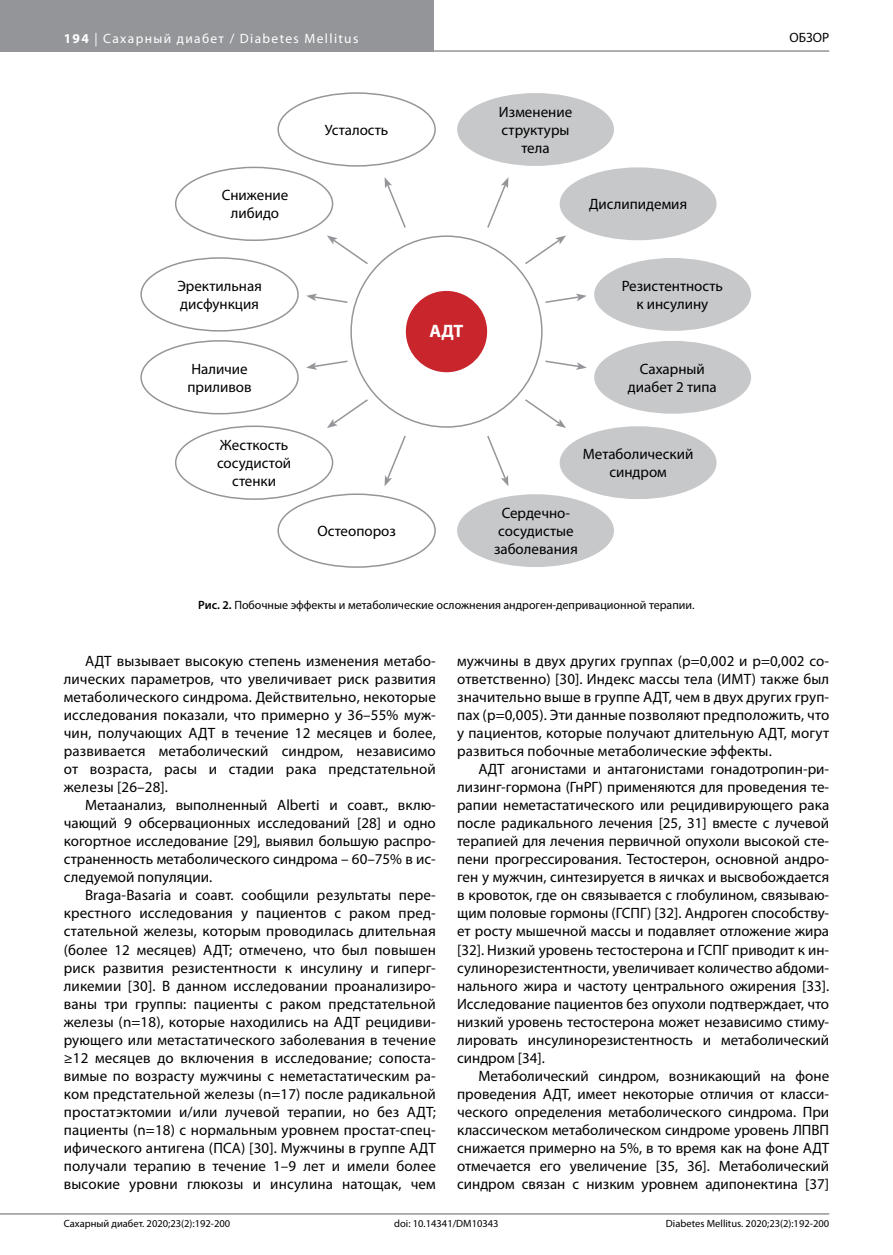
<style>
.page{position:relative;width:893px;height:1255px;background:#fff}
.page>*{position:absolute;margin:0;border:0;box-sizing:border-box;transform-origin:0 0}
.t1{font:700 18px "Myriad Pro";color:#fff}
.t2{font:15px/18px "Myriad Pro";color:#000;text-align:center}
.t3{font:13.5px "Myriad Pro";letter-spacing:.1em;color:#fff}
.t4{font:13.5px "Myriad Pro";letter-spacing:-.005em;color:#000}
.t5{font:12px "Myriad Pro";color:#000}
.t6{font:10.5px "Myriad Pro";color:#000}
.s1{font-weight:700}
.s2{font-weight:600}
</style>
<div class="page">
<hr style="left:0;top:50px;width:829px;height:2px;background:#939598">
<hr style="left:0;top:1213px;width:829px;height:1px;background:#939598">
<div style="left:0;top:0;width:434px;height:51px;background:#939598"></div>
<div style="left:457px;top:93px;width:157px;height:73px;background:#c7c8ca;border-radius:50%"></div>
<div style="left:560px;top:167px;width:157px;height:73px;background:#c7c8ca;border-radius:50%"></div>
<div style="left:594px;top:258px;width:157px;height:73px;background:#c7c8ca;border-radius:50%"></div>
<div style="left:594px;top:341px;width:157px;height:72px;background:#c7c8ca;border-radius:50%"></div>
<div style="left:560px;top:426px;width:157px;height:73px;background:#c7c8ca;border-radius:50%"></div>
<div style="left:457px;top:494px;width:157px;height:73px;background:#c7c8ca;border-radius:50%"></div>
<div style="left:406px;top:291px;width:81px;height:81px;background:#c9252c;border-radius:50%"></div>
<svg style="left:487px;top:178px;width:21px;height:50px"></svg>
<svg style="left:525px;top:235px;width:41px;height:29px"></svg>
<svg style="left:545px;top:293px;width:42px;height:10px"></svg>
<svg style="left:487px;top:436px;width:21px;height:50px"></svg>
<svg style="left:525px;top:399px;width:41px;height:29px"></svg>
<svg style="left:545px;top:360px;width:42px;height:10px"></svg>
<svg style="left:385px;top:436px;width:21px;height:50px"></svg>
<svg style="left:327px;top:399px;width:41px;height:29px"></svg>
<svg style="left:306px;top:360px;width:42px;height:10px"></svg>
<svg style="left:385px;top:178px;width:21px;height:50px"></svg>
<svg style="left:327px;top:235px;width:41px;height:29px"></svg>
<svg style="left:306px;top:293px;width:42px;height:10px"></svg>
<p class="t3" style="left:64px;top:30px;width:296px"><span class="s1">194</span> | Сахарный диабет / Diabetes Mellitus</p>
<p class="t4" style="left:790px;top:29px;width:41px">ОБЗОР</p>
<p class="t2" style="left:222px;top:186px;width:68px">Снижение либидо</p>
<p class="t2" style="left:177px;top:277px;width:86px;text-align:left">Эректильная дисфункция</p>
<p class="t2" style="left:187px;top:359px;width:66px;text-align:left">Наличие приливов</p>
<p class="t2" style="left:217px;top:436px;width:76px">Жесткость сосудистой стенки</p>
<p class="t2" style="left:325px;top:121px;width:65px">Усталость</p>
<p class="t2" style="left:317px;top:522px;width:80px">Остеопороз</p>
<p class="t1" style="left:429px;top:319px;width:36px">АДТ</p>
<p class="t2" style="left:499px;top:103px;width:75px">Изменение структуры тела</p>
<p class="t2" style="left:589px;top:195px;width:99px">Дислипидемия</p>
<p class="t2" style="left:622px;top:277px;width:103px">Резистентность к инсулину</p>
<p class="t2" style="left:628px;top:359px;width:90px">Сахарный диабет 2 типа</p>
<p class="t2" style="left:583px;top:445px;width:112px">Метаболический синдром</p>
<p class="t2" style="left:494px;top:504px;width:85px">Сердечно&shy;сосудистые заболевания</p>
<p class="t5" style="left:198px;top:597px;width:498px"><span class="s2">Рис. 2.</span> Побочные эффекты и метаболические осложнения андроген-депривационной терапии.</p>
<p class="t2" style="left:64px;top:652px;width:374px;text-align:justify;text-indent:21px">АДТ вызывает высокую степень изменения метабо&shy;лических параметров, что увеличивает риск развития метаболического синдрома. Действительно, некоторые исследования показали, что примерно у 36–55% муж&shy;чин, получающих АДТ в течение 12 месяцев и более, развивается метаболический синдром, независимо от возраста, расы и стадии рака предстательной железы [26–28].</p>
<p class="t2" style="left:64px;top:796px;width:374px;text-align:justify;text-indent:21px">Метаанализ, выполненный Alberti и соавт., вклю&shy;чающий 9 обсервационных исследований [28] и одно когортное исследование [29], выявил большую распро&shy;страненность метаболического синдрома – 60–75% в ис&shy;следуемой популяции.</p>
<p class="t2" style="left:64px;top:886px;width:374px;text-align:justify;text-indent:21px">Braga-Basaria и соавт. сообщили результаты пере&shy;крестного исследования у пациентов с раком пред&shy;стательной железы, которым проводилась длительная (более 12 месяцев) АДТ; отмечено, что был повышен риск развития резистентности к инсулину и гиперг&shy;ликемии [30]. В данном исследовании проанализиро&shy;ваны три группы: пациенты с раком предстательной железы (n=18), которые находились на АДТ рецидиви&shy;рующего или метастатического заболевания в течение ≥12 месяцев до включения в исследование; сопоста&shy;вимые по возрасту мужчины с неметастатическим ра&shy;ком предстательной железы (n=17) после радикальной простатэктомии и/или лучевой терапии, но без АДТ; пациенты (n=18) с нормальным уровнем простат-спец&shy;ифического антигена (ПСА) [30]. Мужчины в группе АДТ получали терапию в течение 1–9 лет и имели более высокие уровни глюкозы и инсулина натощак, чем</p>
<p class="t2" style="left:457px;top:652px;width:374px;text-align:justify">мужчины в двух других группах (р=0,002 и р=0,002 со&shy;ответственно) [30]. Индекс массы тела (ИМТ) также был значительно выше в группе АДТ, чем в двух других груп&shy;пах (р=0,005). Эти данные позволяют предположить, что у пациентов, которые получают длительную АДТ, могут развиться побочные метаболические эффекты.</p>
<p class="t2" style="left:457px;top:760px;width:374px;text-align:justify;text-indent:21px">АДТ агонистами и антагонистами гонадотропин-ри&shy;лизинг-гормона (ГнРГ) применяются для проведения те&shy;рапии неметастатического или рецидивирующего рака после радикального лечения [25, 31] вместе с лучевой терапией для лечения первичной опухоли высокой сте&shy;пени прогрессирования. Тестостерон, основной андро&shy;ген у мужчин, синтезируется в яичках и высвобождается в кровоток, где он связывается с глобулином, связываю&shy;щим половые гормоны (ГСПГ) [32]. Андроген способству&shy;ет росту мышечной массы и подавляет отложение жира [32]. Низкий уровень тестостерона и ГСПГ приводит к ин&shy;сулинорезистентности, увеличивает количество абдоми&shy;нального жира и частоту центрального ожирения [33].<br>Исследование пациентов без опухоли подтверждает, что низкий уровень тестостерона может независимо стиму&shy;лировать инсулинорезистентность и метаболический синдром [34].</p>
<p class="t2" style="left:457px;top:1066px;width:374px;text-align:justify;text-indent:21px">Метаболический синдром, возникающий на фоне проведения АДТ, имеет некоторые отличия от класси&shy;ческого определения метаболического синдрома. При классическом метаболическом синдроме уровень ЛПВП снижается примерно на 5%, в то время как на фоне АДТ отмечается его увеличение [35, 36]. Метаболический синдром связан с низким уровнем адипонектина [37]</p>
<p class="t6" style="left:64px;top:1216px;width:168px">Сахарный диабет. 2020;23(2):192-200</p>
<p class="t6" style="left:394px;top:1216px;width:106px">doi: 10.14341/DM10343</p>
<p class="t6" style="left:666px;top:1216px;width:165px">Diabetes Mellitus. 2020;23(2):192-200</p>
</div>
